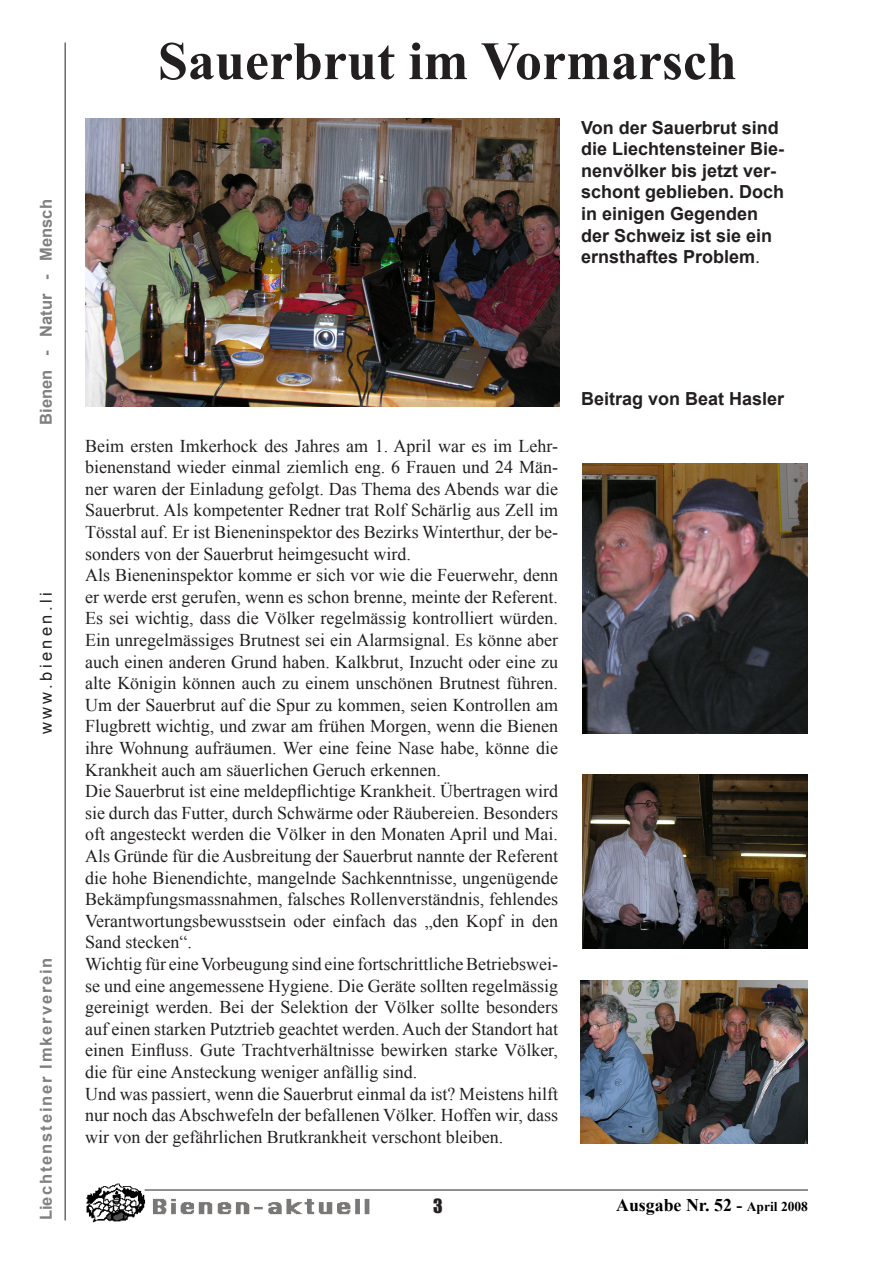
<style>
.page{position:relative;width:893px;height:1263px;background:#fff}
.page>*{position:absolute;margin:0;border:0;box-sizing:border-box;transform-origin:0 0}
.t1{font:700 54px "Times New Roman";color:#231f20}
.t2{font:18px/21.6px "Times New Roman";color:#231f20;text-align:justify}
.t3{font:700 18px/21.6px "Arial";color:#231f20}
.t4{font:700 17.85px "Times New Roman";color:#000}
.t5{font:700 16.5px "Arial";letter-spacing:.11em;color:#808080}
.t6{font:700 16.5px "Arial";color:#808080}
.t7{font:16.5px "Arial";letter-spacing:.2em;color:#231f20}
.s1{font-weight:400}
.s2{font-size:13.5px}
</style>
<div class="page">
<hr style="left:65px;top:43px;width:1px;height:1177px;background:#231f20">
<img style="left:86px;top:1183px;width:285px;height:39px">
<hr style="left:145px;top:1189px;width:663px;height:1px;background:#231f20">
<img style="left:86px;top:118px;width:474px;height:288px">
<img style="left:582px;top:775px;width:226px;height:173px">
<img style="left:583px;top:463px;width:225px;height:270px">
<img style="left:580px;top:981px;width:228px;height:163px">
<p class="t6" style="left:35px;top:425px;width:227px;rotate:-90deg">Bienen - Natur - Mensch</p>
<p class="t7" style="left:35px;top:734px;width:143px;rotate:-90deg">www.bienen.li</p>
<p class="t5" style="left:35px;top:1220px;width:264px;rotate:-90deg">Liechtensteiner Imkerverein</p>
<p class="t1" style="left:158px;top:24px;width:580px">Sauerbrut im Vormarsch</p>
<p class="t3" style="left:581px;top:117px;width:205px">Von der Sauerbrut sind die Liechtensteiner Bie&shy;nenvölker bis jetzt ver&shy;schont geblieben. Doch in einigen Gegenden der Schweiz ist sie ein ernsthaftes Problem<span class="s1">.</span></p>
<p class="t2" style="left:85px;top:434px;width:475px">Beim ersten Imkerhock des Jahres am 1. April war es im Lehr&shy;bienenstand wieder einmal ziemlich eng. 6 Frauen und 24 Män&shy;ner waren der Einladung gefolgt. Das Thema des Abends war die Sauerbrut. Als kompetenter Redner trat Rolf Schärlig aus Zell im Tösstal auf. Er ist Bieneninspektor des Bezirks Winterthur, der be&shy;sonders von der Sauerbrut heimgesucht wird.</p>
<p class="t2" style="left:85px;top:564px;width:475px">Als Bieneninspektor komme er sich vor wie die Feuerwehr, denn er werde erst gerufen, wenn es schon brenne, meinte der Referent.<br>Es sei wichtig, dass die Völker regelmässig kontrolliert würden.<br>Ein unregelmässiges Brutnest sei ein Alarmsignal. Es könne aber auch einen anderen Grund haben. Kalkbrut, Inzucht oder eine zu alte Königin können auch zu einem unschönen Brutnest führen.<br>Um der Sauerbrut auf die Spur zu kommen, seien Kontrollen am Flugbrett wichtig, und zwar am frühen Morgen, wenn die Bienen ihre Wohnung aufräumen. Wer eine feine Nase habe, könne die Krankheit auch am säuerlichen Geruch erkennen.</p>
<p class="t2" style="left:85px;top:780px;width:475px">Die Sauerbrut ist eine meldepflichtige Krankheit. Übertragen wird sie durch das Futter, durch Schwärme oder Räubereien. Besonders oft angesteckt werden die Völker in den Monaten April und Mai.<br>Als Gründe für die Ausbreitung der Sauerbrut nannte der Referent die hohe Bienendichte, mangelnde Sachkenntnisse, ungenügende Bekämpfungsmassnahmen, falsches Rollenverständnis, fehlendes Verantwortungsbewusstsein oder einfach das „den Kopf in den Sand stecken“.</p>
<p class="t2" style="left:85px;top:953px;width:475px">Wichtig für eine Vorbeugung sind eine fortschrittliche Betriebswei&shy;se und eine angemessene Hygiene. Die Geräte sollten regelmässig gereinigt werden. Bei der Selektion der Völker sollte besonders auf einen starken Putztrieb geachtet werden. Auch der Standort hat einen Einfluss. Gute Trachtverhältnisse bewirken starke Völker, die für eine Ansteckung weniger anfällig sind.</p>
<p class="t2" style="left:85px;top:1082px;width:475px">Und was passiert, wenn die Sauerbrut einmal da ist? Meistens hilft nur noch das Abschwefeln der befallenen Völker. Hoffen wir, dass wir von der gefährlichen Brutkrankheit verschont bleiben.</p>
<p class="t3" style="left:581px;top:389px;width:205px">Beitrag von Beat Hasler</p>
<p class="t4" style="left:616px;top:1193px;width:193px">Ausgabe Nr. 52 - <span class="s2">April 2008</span></p>
</div>
